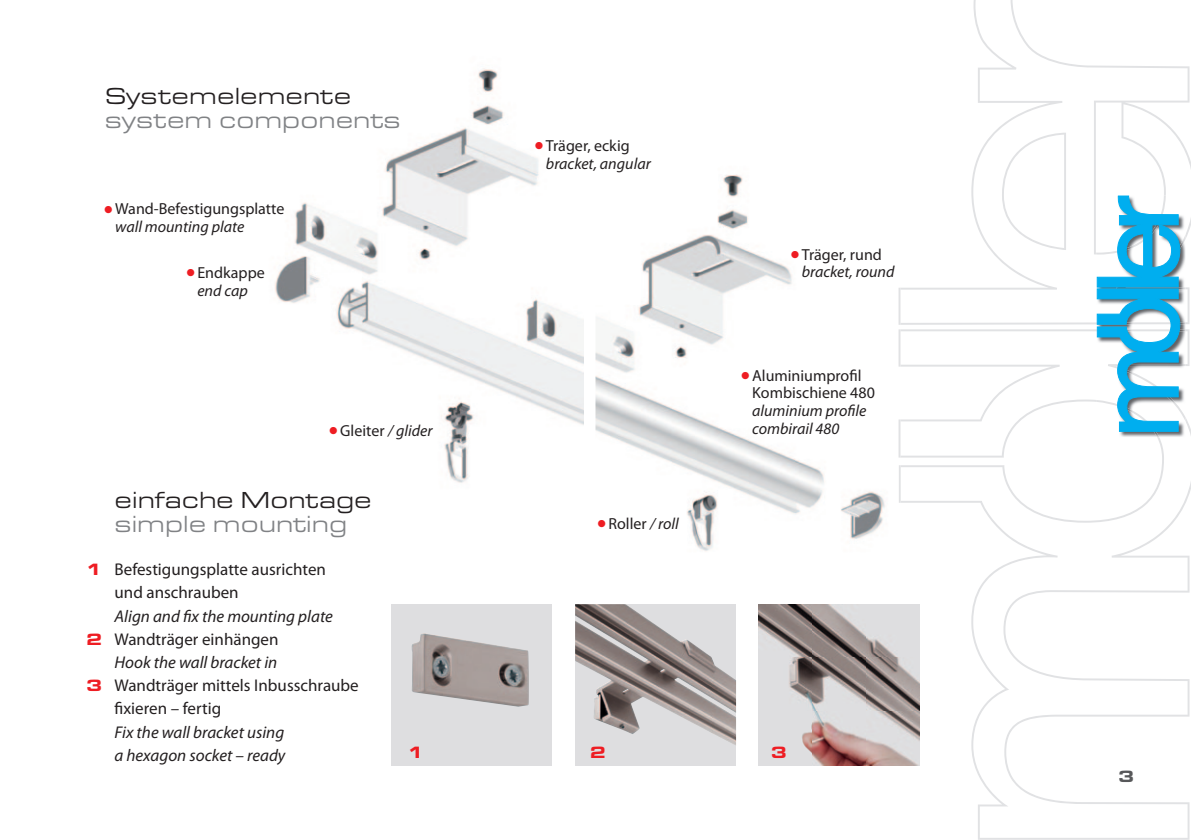
<style>
.page{position:relative;width:1191px;height:840px;background:#fff}
.page>*{position:absolute;margin:0;border:0;box-sizing:border-box;transform-origin:0 0}
.t1{font:24px "Eurostile Extended Roman DTC";color:#808285}
.t2{font:24px "Eurostile Extended Roman DTC";color:#231f20}
.t3{font:24px "Eurostile Extended Roman DTC";letter-spacing:.02em;color:#231f20}
.t4{font:17px/23.2px "Myriad Pro";color:#231f20}
.t5{font:italic 17px/23.2px "Myriad Pro";color:#231f20}
.t6{font:17px "Eurostile Extended Black DTC";color:#ee1d23}
.t7{font:17px "Eurostile Extended Black DTC";color:#57585a}
.t8{font:16px/17.6px "Myriad Pro";color:#231f20}
.t9{font:italic 16px/17.6px "Myriad Pro";color:#231f20}
.s1{color:#ee1d23}
.s2{font-style:italic}
.s3{font-style:normal}
.s4{font-family:"Eurostile Extended Black DTC";color:#ee1d23}
</style>
<div class="page">
<img style="left:275px;top:68px;width:308px;height:415px">
<img style="left:595px;top:174px;width:305px;height:377px">
<svg style="left:973px;top:0;width:217px;height:133px"></svg>
<img style="left:898px;top:287px;width:2px;height:37px">
<svg style="left:900px;top:133px;width:291px;height:706px"></svg>
<img style="left:898px;top:329px;width:2px;height:173px">
<img style="left:1096px;top:195px;width:89px;height:242px">
<svg style="left:1097px;top:196px;width:83px;height:235px"></svg>
<div style="left:391px;top:604px;width:161px;height:160px;background:#dedee0"></div>
<img style="left:411px;top:633px;width:118px;height:73px">
<div style="left:575px;top:604px;width:161px;height:160px;background:#dedee0"></div>
<img style="left:575px;top:604px;width:161px;height:141px">
<img style="left:759px;top:604px;width:161px;height:160px">
<h1 class="t3" style="left:105px;top:83px;width:248px">Systemelemente</h1>
<h1 class="t1" style="left:105px;top:107px;width:297px">system components</h1>
<p class="t8" style="left:115px;top:199px;width:171px;text-indent:-11px"><span class="s1">●</span> Wand-Befestigungsplatte <span class="s2">wall mounting plate</span></p>
<p class="t8" style="left:187px;top:263px;width:80px;text-align:center"><span class="s1">●</span> Endkappe <span class="s2">end cap</span></p>
<p class="t9" style="left:546px;top:136px;width:106px;text-indent:-11px"><span class="s1">●</span> <span class="s3">Träger, eckig </span>bracket, angular</p>
<p class="t9" style="left:802px;top:245px;width:94px;text-indent:-11px"><span class="s1">●</span> <span class="s3">Träger, rund </span>bracket, round</p>
<p class="t8" style="left:752px;top:366px;width:124px;text-indent:-11px"><span class="s1">●</span> Aluminiumprofil<br>Kombischiene 480</p>
<p class="t9" style="left:752px;top:401px;width:116px">aluminium profile</p>
<p class="t8" style="left:329px;top:421px;width:104px"><span class="s1">●</span> Gleiter <span class="s2">/ glider</span></p>
<p class="t9" style="left:752px;top:419px;width:89px">combirail 480</p>
<h1 class="t2" style="left:115px;top:487px;width:259px">einfache Montage</h1>
<h1 class="t1" style="left:115px;top:511px;width:234px">simple mounting</h1>
<p class="t4" style="left:115px;top:557px;width:213px;text-indent:-28px"><span class="s4">1</span> Befestigungsplatte ausrichten und anschrauben</p>
<p class="t5" style="left:115px;top:603px;width:220px">Align and fix the mounting plate</p>
<p class="t4" style="left:86px;top:627px;width:194px"><span class="s4">2</span> Wandträger einhängen</p>
<p class="t5" style="left:115px;top:650px;width:164px">Hook the wall bracket in</p>
<p class="t4" style="left:86px;top:673px;width:274px"><span class="s4">3</span> Wandträger mittels Inbusschraube</p>
<p class="t4" style="left:115px;top:696px;width:108px">fixieren – fertig</p>
<p class="t5" style="left:115px;top:719px;width:172px">Fix the wall bracket using a hexagon socket – ready</p>
<p class="t8" style="left:598px;top:513px;width:83px"><span class="s1">●</span> Roller <span class="s2">/ roll</span></p>
<p class="t6" style="left:408px;top:742px;width:18px">1</p>
<p class="t6" style="left:590px;top:742px;width:18px">2</p>
<p class="t6" style="left:771px;top:742px;width:18px">3</p>
<p class="t7" style="left:1118px;top:766px;width:18px">3</p>
</div>
